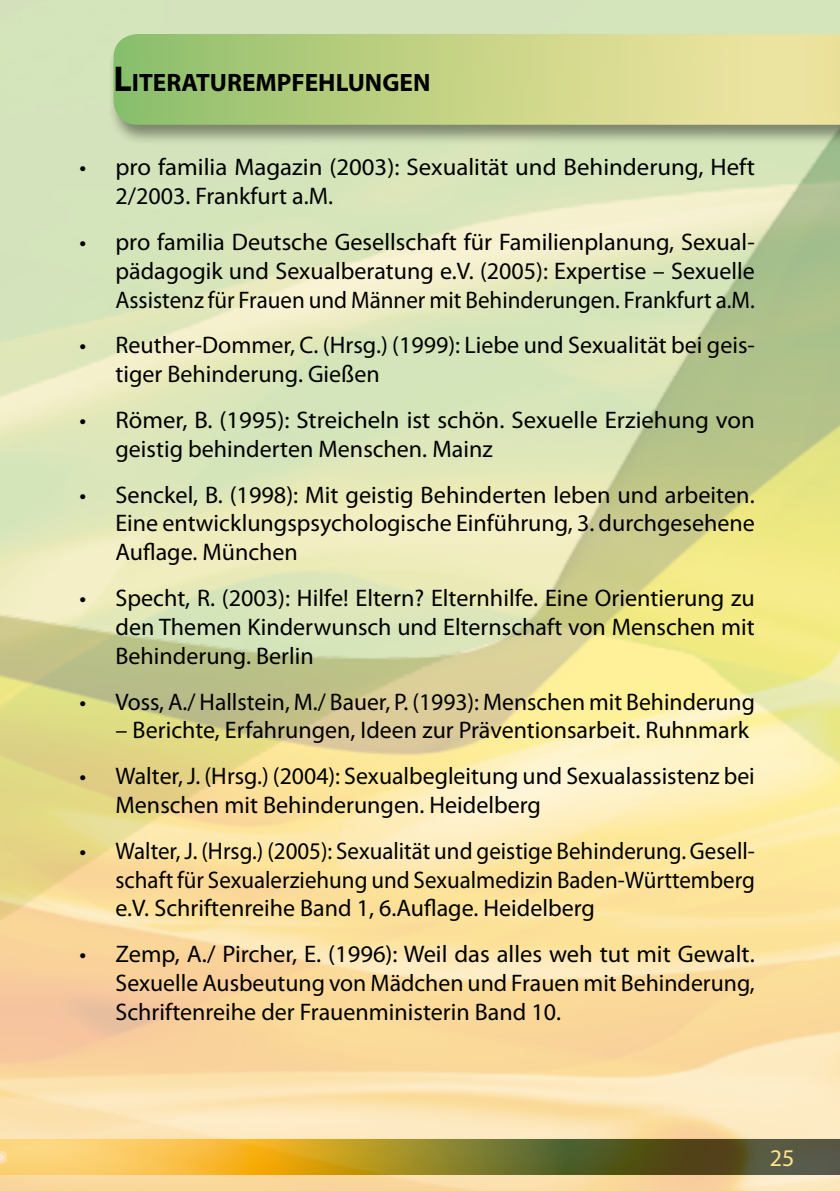
<style>
.page{position:relative;width:840px;height:1191px;background:#fff}
.page>*{position:absolute;margin:0;border:0;box-sizing:border-box;transform-origin:0 0}
.t1{font:700 25.2px "Myriad Pro";color:#000}
.t2{font:24px/28.8px "Myriad Pro";color:#000;text-align:justify}
.t3{font:24px "Myriad Pro";color:#ffe48c}
.s1{font-size:36px}
</style>
<div class="page">
<img style="left:0;top:67px;width:839px;height:1124px">
<div style="left:109px;top:34px;width:730px;height:112px;background:#000;opacity:.75"></div>
<svg style="left:113px;top:34px;width:726px;height:91px;background:#c4d387"></svg>
<p class="t1" style="left:113px;top:66px;width:318px"><span class="s1">L</span>ITERATUREMPFEHLUNGEN</p>
<p class="t2" style="left:115px;top:152px;width:640px;text-indent:-36px">• pro familia Magazin (2003): Sexualität und Behinderung, Heft<br>2/2003. Frankfurt a.M.</p>
<p class="t2" style="left:115px;top:227px;width:640px;text-indent:-36px">• pro familia Deutsche Gesellschaft für Familienplanung, Sexual&shy;pädagogik und Sexualberatung e.V. (2005): Expertise – Sexuelle Assistenz für Frauen und Männer mit Behinderungen. Frankfurt a.M.</p>
<p class="t2" style="left:115px;top:330px;width:640px;text-indent:-36px">• Reuther-Dommer, C. (Hrsg.) (1999): Liebe und Sexualität bei geis&shy;tiger Behinderung. Gießen</p>
<p class="t2" style="left:115px;top:405px;width:640px;text-indent:-36px">• Römer, B. (1995): Streicheln ist schön. Sexuelle Erziehung von geistig behinderten Menschen. Mainz</p>
<p class="t2" style="left:115px;top:480px;width:640px;text-indent:-36px">• Senckel, B. (1998): Mit geistig Behinderten leben und arbeiten.<br>Eine entwicklungspsychologische Einführung, 3. durchgesehene Auflage. München</p>
<p class="t2" style="left:115px;top:583px;width:640px;text-indent:-36px">• Specht, R. (2003): Hilfe! Eltern? Elternhilfe. Eine Orientierung zu den Themen Kinderwunsch und Elternschaft von Menschen mit Behinderung. Berlin</p>
<p class="t2" style="left:79px;top:686px;width:676px">• Voss, A./ Hallstein, M./ Bauer, P. (1993): Menschen mit Behinderung</p>
<p class="t2" style="left:115px;top:715px;width:634px">– Berichte, Erfahrungen, Ideen zur Präventionsarbeit. Ruhnmark</p>
<p class="t2" style="left:115px;top:761px;width:640px;text-indent:-36px">• Walter, J. (Hrsg.) (2004): Sexualbegleitung und Sexualassistenz bei<br>Menschen mit Behinderungen. Heidelberg</p>
<p class="t2" style="left:115px;top:836px;width:640px;text-indent:-36px">• Walter, J. (Hrsg.) (2005): Sexualität und geistige Behinderung. Gesell&shy;schaft für Sexualerziehung und Sexualmedizin Baden-Württemberg e.V. Schriftenreihe Band 1, 6.Auflage. Heidelberg</p>
<p class="t2" style="left:115px;top:939px;width:640px;text-indent:-36px">• Zemp, A./ Pircher, E. (1996): Weil das alles weh tut mit Gewalt.<br>Sexuelle Ausbeutung von Mädchen und Frauen mit Behinderung, Schriftenreihe der Frauenministerin Band 10.</p>
<p class="t3" style="left:769px;top:1142px;width:26px">25</p>
</div>
